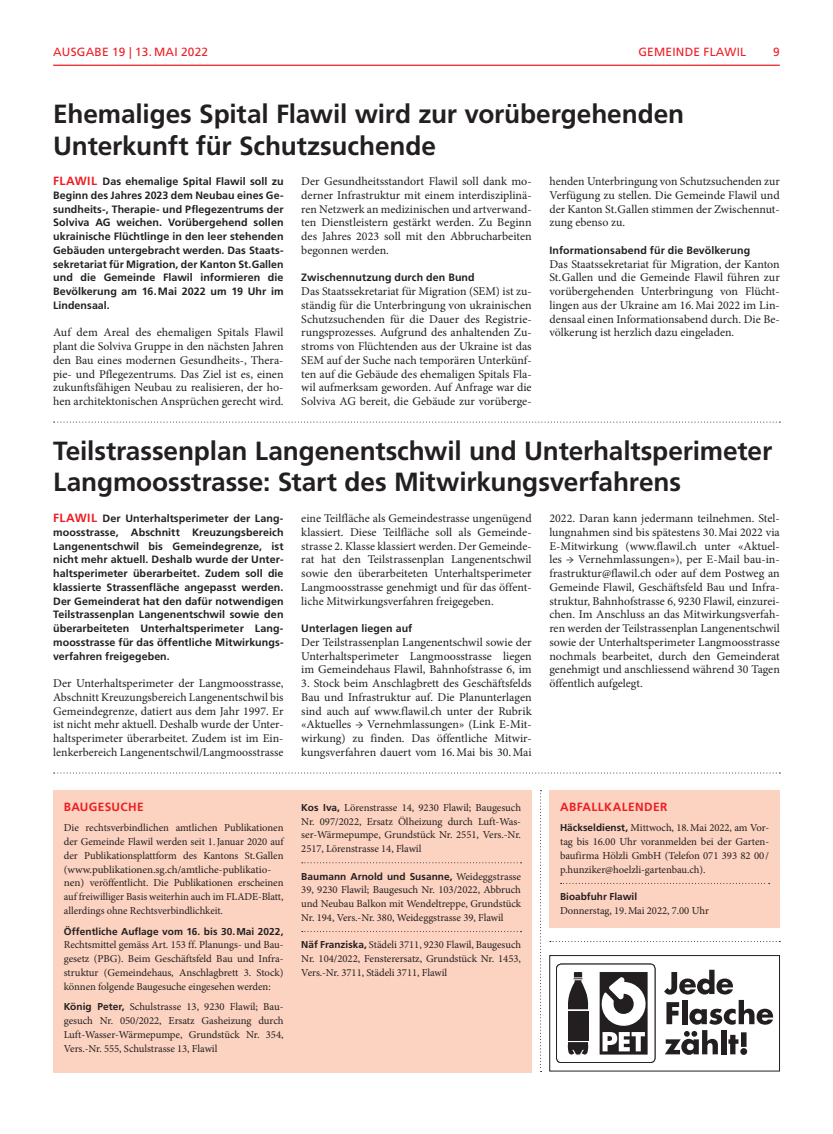
<style>
.page{position:relative;width:833px;height:1134px;background:#fff}
.page>*{position:absolute;margin:0;border:0;box-sizing:border-box;transform-origin:0 0}
.t1{font:700 26.25px/31.2px "Frutiger LT Std";letter-spacing:-.005em;color:#231f20}
.t2{font:11.88px/13.8px "Minion Pro";color:#231f20;text-align:justify}
.t3{font:11.88px "Frutiger LT Std";letter-spacing:.02em;color:#ee1d23}
.t4{font:700 11.88px "Frutiger LT Std";letter-spacing:.03em;color:#ee1d23}
.t5{font:10.62px/13.8px "Minion Pro";letter-spacing:-.005em;color:#231f20;text-align:justify}
.t6{font:700 10.62px/13.8px "Frutiger LT Std";letter-spacing:.005em;color:#231f20;text-align:justify}
.t7{font:700 10px "Frutiger LT Std";letter-spacing:.005em;color:#231f20}
.s1{font-size:11.88px;color:#ee1d23}
.s2{font-family:"Frutiger LT Std";font-weight:700;font-size:10px}
.s3{font-family:"Minion Pro";font-weight:400;font-size:10.62px}
</style>
<div class="page">
<hr style="left:53px;top:65px;width:727px;height:1px;background:#ee1d23">
<svg style="left:540px;top:790px;width:1px;height:282px"></svg>
<svg style="left:54px;top:422px;width:726px;height:1px"></svg>
<svg style="left:54px;top:772px;width:726px;height:1px"></svg>
<svg style="left:550px;top:941px;width:230px;height:1px"></svg>
<div style="left:549px;top:790px;width:231px;height:138px;background:#fcd2c0"></div>
<svg style="left:560px;top:883px;width:209px;height:1px"></svg>
<div style="left:53px;top:790px;width:478px;height:282px;background:#fcd2c0"></div>
<svg style="left:302px;top:862px;width:219px;height:1px"></svg>
<svg style="left:302px;top:931px;width:219px;height:1px"></svg>
<svg style="left:664px;top:970px;width:109px;height:85px"></svg>
<div style="left:556px;top:964px;width:99px;height:99px;border:1px solid #231f20;border-radius:5px"></div>
<div style="left:599px;top:972px;width:48px;height:82px;background:#231f20"></div>
<svg style="left:568px;top:972px;width:20px;height:37px"></svg>
<div style="left:568px;top:1011px;width:20px;height:29px;background:#231f20"></div>
<svg style="left:567px;top:1042px;width:21px;height:14px"></svg>
<svg style="left:599px;top:977px;width:49px;height:74px"></svg>
<div style="left:549px;top:955px;width:231px;height:116px;border:1px solid #231f20"></div>
<p class="t3" style="left:53px;top:45px;width:18px">AUSGABE</p>
<p class="t3" style="left:112px;top:45px;width:98px">19 | 13. MAI 2022</p>
<p class="t3" style="left:638px;top:45px;width:109px">GEMEINDE FLAWIL</p>
<p class="t3" style="left:773px;top:45px;width:8px">9</p>
<h1 class="t1" style="left:53px;top:99px;width:632px">Ehemaliges Spital Flawil wird zur vorübergehenden<br>Unterkunft für Schutzsuchende</h1>
<p class="t6" style="left:53px;top:175px;width:232px"><span class="s1">FLAWIL</span> Das ehemalige Spital Flawil soll zu Beginn des Jahres 2023 dem Neubau eines Ge&shy;sundheits-, Therapie- und Pflegezentrums der Solviva AG weichen. Vorübergehend sollen ukrainische Flüchtlinge in den leer stehenden Gebäuden untergebracht werden. Das Staats&shy;sekretariat für Migration, der Kanton St.Gallen und die Gemeinde Flawil informieren die Bevölkerung am 16.Mai 2022 um 19 Uhr im Lindensaal.</p>
<p class="t2" style="left:53px;top:326px;width:232px">Auf dem Areal des ehemaligen Spitals Flawil plant die Solviva Gruppe in den nächsten Jahren den Bau eines modernen Gesundheits-, Thera&shy;pie- und Pflegezentrums. Das Ziel ist es, einen zukunftsfähigen Neubau zu realisieren, der ho&shy;hen architektonischen Ansprüchen gerecht wird.</p>
<p class="t2" style="left:301px;top:175px;width:232px">Der Gesundheitsstandort Flawil soll dank mo&shy;derner Infrastruktur mit einem interdisziplinä&shy;ren Netzwerk an medizinischen und artverwand&shy;ten Dienstleistern gestärkt werden. Zu Beginn des Jahres 2023 soll mit den Abbrucharbeiten begonnen werden.</p>
<p class="t6" style="left:301px;top:271px;width:175px">Zwischennutzung durch den Bund</p>
<p class="t2" style="left:301px;top:285px;width:232px">Das Staatssekretariat für Migration (SEM) ist zu&shy;ständig für die Unterbringung von ukrainischen Schutzsuchenden für die Dauer des Registrie&shy;rungsprozesses. Aufgrund des anhaltenden Zu&shy;stroms von Flüchtenden aus der Ukraine ist das SEM auf der Suche nach temporären Unterkünf&shy;ten auf die Gebäude des ehemaligen Spitals Fla&shy;wil aufmerksam geworden. Auf Anfrage war die Solviva AG bereit, die Gebäude zur vorüberge-</p>
<p class="t2" style="left:549px;top:175px;width:232px">henden Unterbringung von Schutzsuchenden zur Verfügung zu stellen. Die Gemeinde Flawil und der Kanton St.Gallen stimmen der Zwischennut&shy;zung ebenso zu.</p>
<p class="t6" style="left:549px;top:243px;width:202px">Informationsabend für die Bevölkerung</p>
<p class="t2" style="left:549px;top:257px;width:232px">Das Staatssekretariat für Migration, der Kanton St.Gallen und die Gemeinde Flawil führen zur vorübergehenden Unterbringung von Flücht&shy;lingen aus der Ukraine am 16.Mai 2022 im Lin&shy;densaal einen Informationsabend durch. Die Be&shy;völkerung ist herzlich dazu eingeladen.</p>
<h1 class="t1" style="left:53px;top:436px;width:720px">Teilstrassenplan Langenentschwil und Unterhaltsperimeter<br>Langmoosstrasse: Start des Mitwirkungsverfahrens</h1>
<p class="t6" style="left:53px;top:511px;width:232px"><span class="s1">FLAWIL</span> Der Unterhaltsperimeter der Lang&shy;moosstrasse, Abschnitt Kreuzungsbereich Langenentschwil bis Gemeindegrenze, ist nicht mehr aktuell. Deshalb wurde der Unter&shy;haltsperimeter überarbeitet. Zudem soll die klassierte Strassenfläche angepasst werden.<br>Der Gemeinderat hat den dafür notwendigen Teilstrassenplan Langenentschwil sowie den überarbeiteten Unterhaltsperimeter Lang&shy;moosstrasse für das öffentliche Mitwirkungs&shy;verfahren freigegeben.</p>
<p class="t2" style="left:53px;top:676px;width:232px">Der Unterhaltsperimeter der Langmoosstrasse, Abschnitt Kreuzungsbereich Langenentschwil bis Gemeindegrenze, datiert aus dem Jahr 1997. Er ist nicht mehr aktuell. Deshalb wurde der Unter&shy;haltsperimeter überarbeitet. Zudem ist im Ein&shy;lenkerbereich Langenentschwil/Langmoosstrasse</p>
<p class="t2" style="left:301px;top:511px;width:232px">eine Teilfläche als Gemeindestrasse ungenügend klassiert. Diese Teilfläche soll als Gemeinde&shy;strasse 2. Klasse klassiert werden. Der Gemeinde&shy;rat hat den Teilstrassenplan Langenentschwil sowie den überarbeiteten Unterhaltsperimeter Langmoosstrasse genehmigt und für das öffent&shy;liche Mitwirkungsverfahren freigegeben.</p>
<p class="t6" style="left:301px;top:621px;width:113px">Unterlagen liegen auf</p>
<p class="t2" style="left:301px;top:635px;width:232px">Der Teilstrassenplan Langenentschwil sowie der Unterhaltsperimeter Langmoosstrasse liegen im Gemeindehaus Flawil, Bahnhofstrasse 6, im</p>
<p class="t2" style="left:301px;top:676px;width:232px">3. Stock beim Anschlagbrett des Geschäftsfelds Bau und Infrastruktur auf. Die Planunterlagen sind auch auf www.flawil.ch unter der Rubrik «Aktuelles → Vernehmlassungen» (Link E-Mit&shy;wirkung) zu finden. Das öffentliche Mitwir&shy;kungsverfahren dauert vom 16.Mai bis 30.Mai</p>
<p class="t2" style="left:549px;top:511px;width:232px">2022. Daran kann jedermann teilnehmen. Stel&shy;lungnahmen sind bis spätestens 30.Mai 2022 via E-Mitwirkung (www.flawil.ch unter «Aktuel&shy;les → Vernehmlassungen»), per E-Mail bau-in&shy;frastruktur@flawil.ch oder auf dem Postweg an Gemeinde Flawil, Geschäftsfeld Bau und Infra&shy;struktur, Bahnhofstrasse 6, 9230 Flawil, einzurei&shy;chen. Im Anschluss an das Mitwirkungsverfah&shy;ren werden der Teilstrassenplan Langenentschwil sowie der Unterhaltsperimeter Langmoosstrasse nochmals bearbeitet, durch den Gemeinderat genehmigt und anschliessend während 30 Tagen öffentlich aufgelegt.</p>
<p class="t4" style="left:64px;top:800px;width:81px">BAUGESUCHE</p>
<p class="t5" style="left:64px;top:821px;width:221px;text-align:left">Die rechtsverbindlichen amtlichen Publikationen der Gemeinde Flawil werden seit 1.Januar 2020 auf der Publikationsplattform des Kantons St.Gallen (www.publikationen.sg.ch/amtliche-publikatio&shy;nen) veröffentlicht. Die Publikationen erscheinen auf freiwilliger Basis weiterhin auch im FLADE-Blatt, allerdings ohne Rechtsverbindlichkeit.</p>
<p class="t7" style="left:64px;top:925px;width:221px">Öffentliche Auflage vom 16. bis 30.Mai 2022,</p>
<p class="t5" style="left:64px;top:938px;width:221px">Rechtsmittel gemäss Art. 153 ff. Planungs- und Bau&shy;gesetz (PBG). Beim Geschäftsfeld Bau und Infra&shy;struktur (Gemeindehaus, Anschlagbrett 3. Stock) können folgende Baugesuche eingesehen werden:</p>
<p class="t5" style="left:64px;top:1000px;width:221px"><span class="s2">König Peter,</span> Schulstrasse 13, 9230 Flawil; Bau&shy;gesuch Nr. 050/2022, Ersatz Gasheizung durch Luft-Wasser-Wärmepumpe, Grundstück Nr. 354, Vers.-Nr. 555, Schulstrasse 13, Flawil</p>
<p class="t5" style="left:301px;top:801px;width:221px"><span class="s2">Kos Iva,</span> Lörenstrasse 14, 9230 Flawil; Baugesuch Nr. 097/2022, Ersatz Ölheizung durch Luft-Was&shy;ser-Wärmepumpe, Grundstück Nr. 2551, Vers.-Nr.<br>2517, Lörenstrasse 14, Flawil</p>
<p class="t7" style="left:301px;top:870px;width:221px">Baumann Arnold und Susanne, <span class="s3">Weideggstrasse</span></p>
<p class="t5" style="left:301px;top:883px;width:221px">39, 9230 Flawil; Baugesuch Nr. 103/2022, Abbruch und Neubau Balkon mit Wendeltreppe, Grundstück Nr. 194, Vers.-Nr. 380, Weideggstrasse 39, Flawil</p>
<p class="t5" style="left:301px;top:938px;width:221px"><span class="s2">Näf Franziska,</span> Städeli 3711, 9230 Flawil, Baugesuch Nr. 104/2022, Fensterersatz, Grundstück Nr. 1453, Vers.-Nr. 3711, Städeli 3711, Flawil</p>
<p class="t4" style="left:560px;top:800px;width:109px">ABFALLKALENDER</p>
<p class="t5" style="left:560px;top:821px;width:211px"><span class="s2">Häckseldienst,</span> Mittwoch, 18.Mai 2022, am Vor&shy;tag bis 16.00 Uhr voranmelden bei der Garten&shy;baufirma Hölzli GmbH (Telefon 071 393 82 00/ p.hunziker@hoelzli-gartenbau.ch).</p>
<p class="t7" style="left:560px;top:891px;width:79px">Bioabfuhr Flawil</p>
<p class="t5" style="left:560px;top:904px;width:150px">Donnerstag, 19.Mai 2022, 7.00 Uhr</p>
</div>
